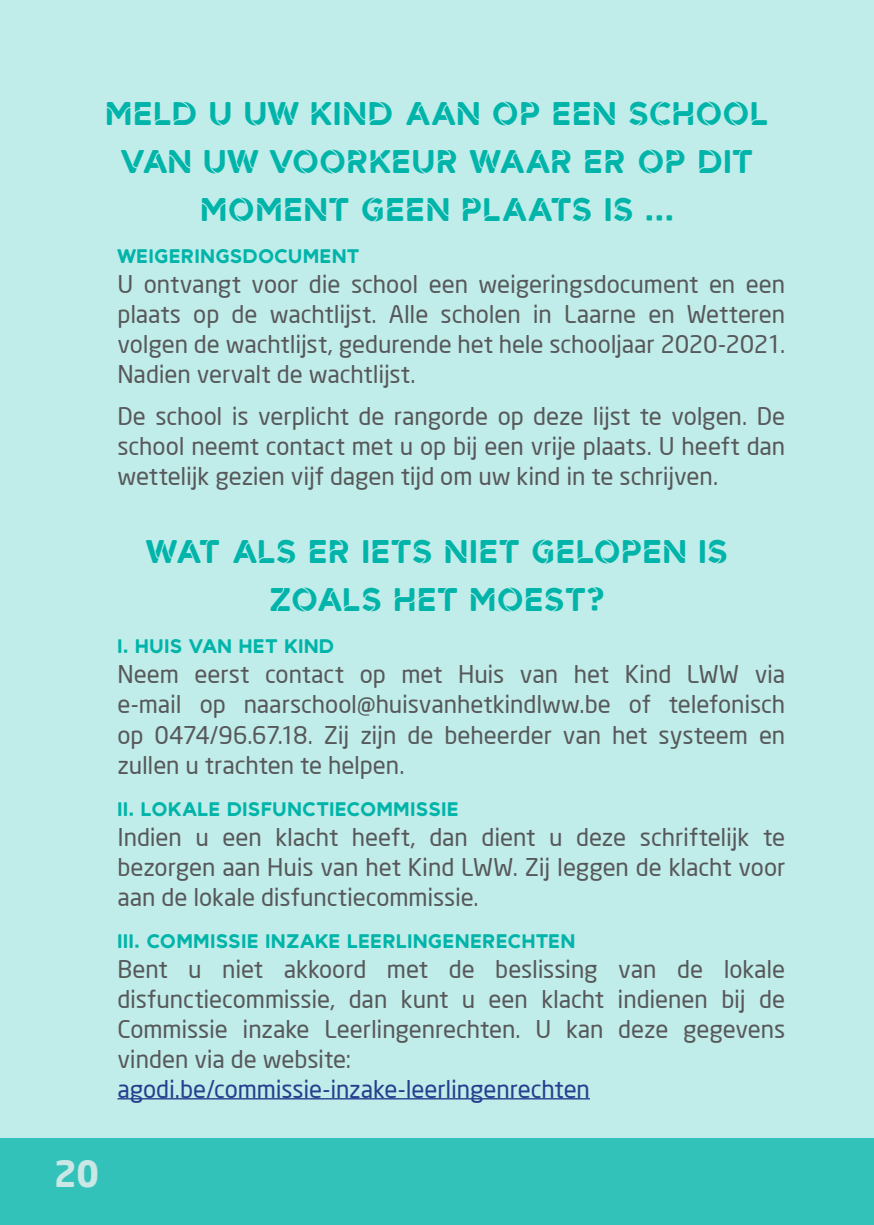
<style>
.page{position:relative;width:874px;height:1225px;background:#fff}
.page>*{position:absolute;margin:0;border:0;box-sizing:border-box;transform-origin:0 0}
.t1{font:40px/48px "Wetteren Stencil Bd";letter-spacing:.015em;color:#00b4a9;text-align:center}
.t2{font:700 36px "Neo Sans";color:#c8e7e5}
.t3{font:24px/30px "Neo Sans";letter-spacing:-.005em;color:#57585a;text-align:justify}
.t4{font:24px "Wetteren Solid";letter-spacing:.02em;color:#00b4a9}
.t5{font:24px "Neo Sans";letter-spacing:-.005em;color:#253f8e}
</style>
<div class="page">
<div style="left:0;top:0;width:873px;height:1225px;background:#c0ece9"></div>
<div style="left:0;top:1138px;width:873px;height:87px;background:#32c2b9"></div>
<hr style="left:117px;top:1098px;width:472px;height:1px;background:#253f8e">
<p class="t1" style="left:105px;top:88px;width:664px">Meld u uw kind aan op een school van uw voorkeur waar er op dit moment geen plaats is ...</p>
<p class="t4" style="left:117px;top:244px;width:243px">weigeringsdocument</p>
<p class="t3" style="left:117px;top:269px;width:669px">U ontvangt voor die school een weigeringsdocument en een plaats op de wachtlijst. Alle scholen in Laarne en Wetteren volgen de wachtlijst, gedurende het hele schooljaar 2020-2021.<br>Nadien vervalt de wachtlijst.</p>
<p class="t3" style="left:117px;top:401px;width:669px">De school is verplicht de rangorde op deze lijst te volgen. De school neemt contact met u op bij een vrije plaats. U heeft dan wettelijk gezien vijf dagen tijd om uw kind in te schrijven.</p>
<p class="t1" style="left:146px;top:526px;width:583px">Wat als er iets niet gelopen is zoals het moest?</p>
<p class="t4" style="left:117px;top:634px;width:218px">i. Huis van het kINd</p>
<p class="t3" style="left:117px;top:659px;width:669px">Neem eerst contact op met Huis van het Kind LWW via e-mail op naarschool@huisvanhetkindlww.be of telefonisch op 0474/96.67.18. Zij zijn de beheerder van het systeem en zullen u trachten te helpen.</p>
<p class="t4" style="left:117px;top:796px;width:342px">iI. lokale disfunctiecommissie</p>
<p class="t3" style="left:117px;top:821px;width:669px">Indien u een klacht heeft, dan dient u deze schriftelijk te bezorgen aan Huis van het Kind LWW. Zij leggen de klacht voor aan de lokale disfunctiecommissie.</p>
<p class="t4" style="left:117px;top:928px;width:459px">III. Commissie inzake leerlingenerechten</p>
<p class="t3" style="left:117px;top:953px;width:669px">Bent u niet akkoord met de beslissing van de lokale disfunctiecommissie, dan kunt u een klacht indienen bij de Commissie inzake Leerlingenrechten. U kan deze gegevens vinden via de website:</p>
<p class="t5" style="left:117px;top:1074px;width:474px">agodi.be/commissie-inzake-leerlingenrechten</p>
<p class="t2" style="left:54px;top:1151px;width:47px">20</p>
</div>
